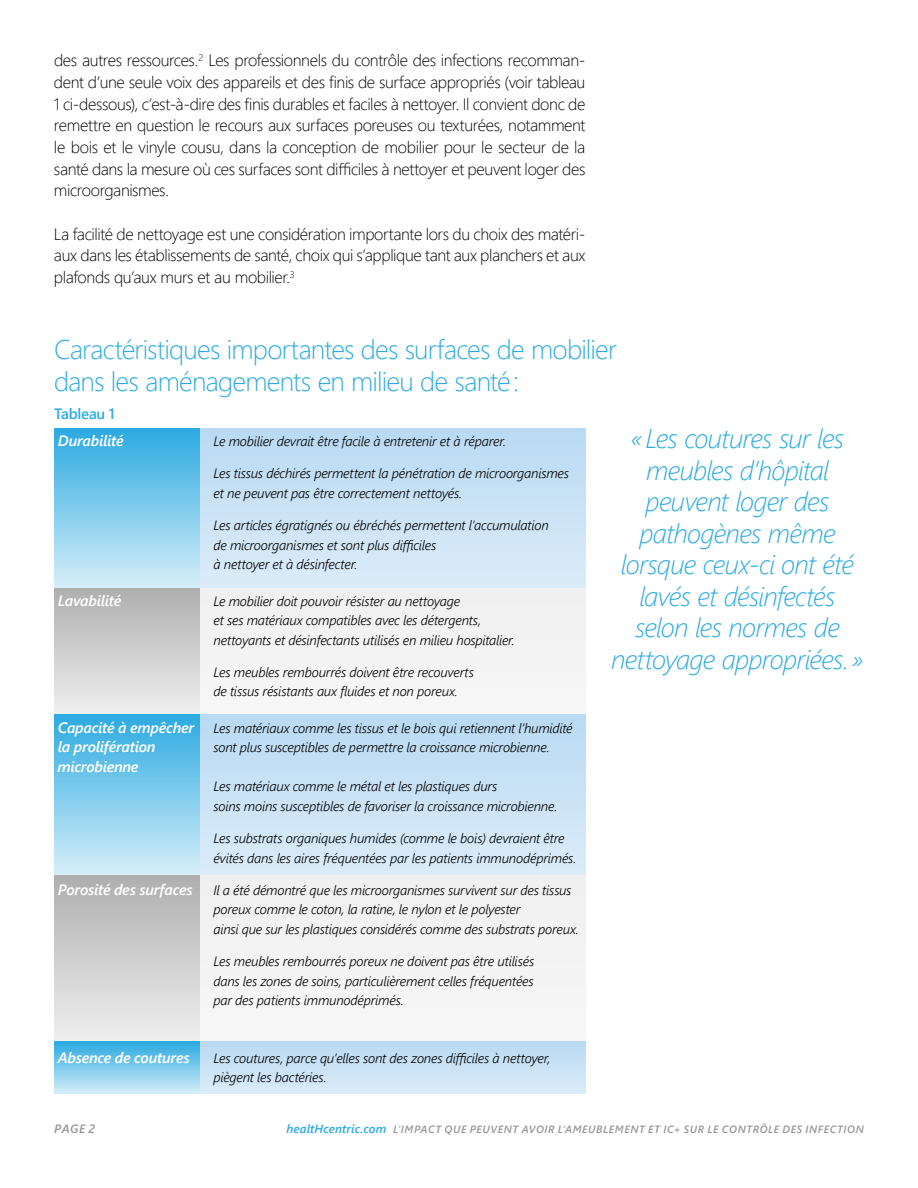
<style>
.page{position:relative;width:918px;height:1188px;background:#fff}
.page>*{position:absolute;margin:0;border:0;box-sizing:border-box;transform-origin:0 0}
.t1{font:italic 27px/31.5px "Webly Sleek UI Light";letter-spacing:-.03em;color:#2caae1;text-align:center}
.t2{font:27px/31.5px "Webly Sleek UI Light";letter-spacing:-.03em;color:#2caae1}
.t3{font:16.5px/21.8px "Webly Sleek UI Light";letter-spacing:-.025em;color:#000;text-align:justify}
.t4{font:italic 15px "Webly Sleek UI Semibold";letter-spacing:-.02em;color:#fff}
.t5{font:15px "Webly Sleek UI Semibold";letter-spacing:-.015em;color:#2caae1}
.t6{font:italic 13.5px/19.5px "Webly Sleek UI Semilight";letter-spacing:-.015em;color:#000}
.t7{font:italic 12px "Webly Sleek UI Semibold";color:#959799}
.t8{font:italic 10.5px "Webly Sleek UI Semibold";letter-spacing:.055em;color:#959799}
.s1{font-size:12px;color:#2caae1}
</style>
<div class="page">
<div style="left:200px;top:428px;width:385px;height:160px;background:linear-gradient(to bottom,#b9d9f3,#dbecf8)"></div>
<div style="left:200px;top:588px;width:385px;height:126px;background:#f1f0f0"></div>
<div style="left:200px;top:714px;width:385px;height:161px;background:linear-gradient(to bottom,#b9d9f3,#dcecf8)"></div>
<div style="left:200px;top:875px;width:385px;height:167px;background:#f1f0f0"></div>
<div style="left:200px;top:1042px;width:385px;height:52px;background:linear-gradient(to bottom,#badaf3,#dbebf8)"></div>
<div style="left:54px;top:428px;width:146px;height:160px;background:linear-gradient(to bottom,#2ba9e0,#d5eef9)"></div>
<div style="left:54px;top:588px;width:146px;height:126px;background:linear-gradient(to bottom,#afafb0,#efefef)"></div>
<div style="left:54px;top:714px;width:146px;height:161px;background:linear-gradient(to bottom,#2ba9e0,#d6eef9)"></div>
<div style="left:54px;top:875px;width:146px;height:167px;background:linear-gradient(to bottom,#aeaeaf,#efeff0)"></div>
<div style="left:54px;top:1042px;width:146px;height:52px;background:linear-gradient(to bottom,#2daae1,#d2edf8)"></div>
<p class="t3" style="left:54px;top:49px;width:533px">des autres ressources.<sup>2</sup> Les professionnels du contrôle des infections recomman&shy;dent d’une seule voix des appareils et des finis de surface appropriés (voir tableau 1 ci-dessous), c’est-à-dire des finis durables et faciles à nettoyer. Il convient donc de remettre en question le recours aux surfaces poreuses ou texturées, notamment le bois et le vinyle cousu, dans la conception de mobilier pour le secteur de la santé dans la mesure où ces surfaces sont difficiles à nettoyer et peuvent loger des microorganismes.</p>
<p class="t3" style="left:54px;top:222px;width:533px">La facilité de nettoyage est une considération importante lors du choix des matéri&shy;aux dans les établissements de santé, choix qui s’applique tant aux planchers et aux plafonds qu’aux murs et au mobilier.<sup>3</sup></p>
<h1 class="t2" style="left:54px;top:333px;width:565px">Caractéristiques importantes des surfaces de mobilier dans les aménagements en milieu de santé:</h1>
<h1 class="t1" style="left:611px;top:422px;width:254px">«Les coutures sur les meubles d’hôpital peuvent loger des pathogènes même lorsque ceux-ci ont été lavés et désinfectés selon les normes de nettoyage appropriées.»</h1>
<p class="t5" style="left:54px;top:403px;width:62px">Tableau 1</p>
<p class="t4" style="left:58px;top:430px;width:67px">Durabilité</p>
<p class="t6" style="left:213px;top:431px;width:294px">Le mobilier devrait être facile à entretenir et à réparer.</p>
<p class="t6" style="left:213px;top:463px;width:357px">Les tissus déchirés permettent la pénétration de microorganismes et ne peuvent pas être correctement nettoyés.</p>
<p class="t6" style="left:213px;top:515px;width:337px">Les articles égratignés ou ébréchés permettent l’accumulation de microorganismes et sont plus difficiles<br>à nettoyer et à désinfecter.</p>
<p class="t4" style="left:58px;top:590px;width:65px">Lavabilité</p>
<p class="t6" style="left:213px;top:590px;width:303px">Le mobilier doit pouvoir résister au nettoyage<br>et ses matériaux compatibles avec les détergents, nettoyants et désinfectants utilisés en milieu hospitalier.</p>
<p class="t6" style="left:213px;top:662px;width:262px">Les meubles rembourrés doivent être recouverts de tissus résistants aux fluides et non poreux.</p>
<p class="t4" style="left:58px;top:717px;width:138px">Capacité à empêcher</p>
<p class="t6" style="left:213px;top:718px;width:361px">Les matériaux comme les tissus et le bois qui retiennent l’humidité</p>
<p class="t4" style="left:58px;top:736px;width:99px">la prolifération</p>
<p class="t6" style="left:213px;top:737px;width:338px">sont plus susceptibles de permettre la croissance microbienne.</p>
<p class="t4" style="left:57px;top:756px;width:83px">microbienne</p>
<p class="t6" style="left:213px;top:776px;width:345px">Les matériaux comme le métal et les plastiques durs<br>soins moins susceptibles de favoriser la croissance microbienne.</p>
<p class="t6" style="left:213px;top:828px;width:365px">Les substrats organiques humides (comme le bois) devraient être évités dans les aires fréquentées par les patients immunodéprimés.</p>
<p class="t4" style="left:58px;top:879px;width:136px">Porosité des surfaces</p>
<p class="t6" style="left:213px;top:880px;width:367px">Il a été démontré que les microorganismes survivent sur des tissus poreux comme le coton, la ratine, le nylon et le polyester<br>ainsi que sur les plastiques considérés comme des substrats poreux.</p>
<p class="t6" style="left:213px;top:951px;width:322px;text-align:justify">Les meubles rembourrés poreux ne doivent pas être utilisés dans les zones de soins, particulièrement celles fréquentées par des patients immunodéprimés.</p>
<p class="t4" style="left:58px;top:1047px;width:133px">Absence de coutures</p>
<p class="t6" style="left:213px;top:1048px;width:338px">Les coutures, parce qu’elles sont des zones difficiles à nettoyer, piègent les bactéries.</p>
<p class="t7" style="left:54px;top:1120px;width:42px">PAGE 2</p>
<p class="t8" style="left:287px;top:1122px;width:579px"><span class="s1">healtHcentric.com</span> L’IMPACT QUE PEUVENT AVOIR L’AMEUBLEMENT ET IC+ SUR LE CONTRÔLE DES INFECTION</p>
</div>
